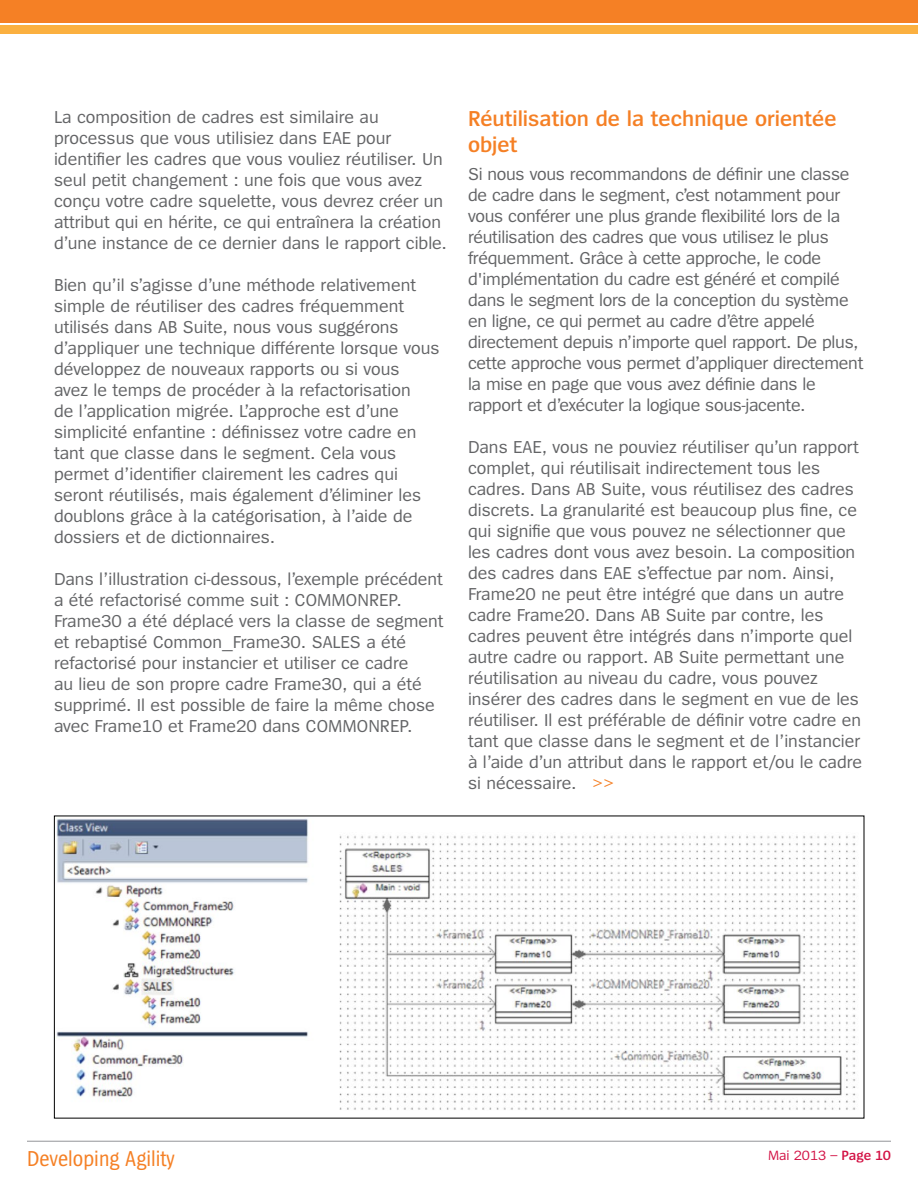
<style>
.page{position:relative;width:918px;height:1188px;background:#fff}
.page>*{position:absolute;margin:0;border:0;box-sizing:border-box;transform-origin:0 0}
.t1{font:600 22.5px/25.5px "Spiegel";color:#f58025}
.t2{font:22.5px "Spiegel Cd";color:#f58025}
.t3{font:18px/21px "Spiegel";color:#636466}
.t4{font:13.95px "Spiegel";color:#d31245}
.s1{color:#f58025}
.s2{font-weight:600}
</style>
<div class="page">
<div style="left:0;top:0;width:918px;height:22px;background:#f58025"></div>
<div style="left:0;top:25px;width:918px;height:9px;background:#fbb040"></div>
<hr style="left:27px;top:1141px;width:864px;height:1px;background:#939598">
<img style="left:56px;top:818px;width:800px;height:292px">
<p class="t3" style="left:54px;top:107px;width:394px">La composition de cadres est similaire au processus que vous utilisiez dans EAE pour identifier les cadres que vous vouliez réutiliser. Un seul petit changement : une fois que vous avez conçu votre cadre squelette, vous devrez créer un attribut qui en hérite, ce qui entraînera la création d’une instance de ce dernier dans le rapport cible.</p>
<p class="t3" style="left:54px;top:275px;width:387px">Bien qu’il s’agisse d’une méthode relativement simple de réutiliser des cadres fréquemment utilisés dans AB Suite, nous vous suggérons d’appliquer une technique différente lorsque vous développez de nouveaux rapports ou si vous<br>avez le temps de procéder à la refactorisation<br>de l’application migrée. L’approche est d’une simplicité enfantine : définissez votre cadre en tant que classe dans le segment. Cela vous permet d’identifier clairement les cadres qui seront réutilisés, mais également d’éliminer les doublons grâce à la catégorisation, à l’aide de dossiers et de dictionnaires.</p>
<p class="t3" style="left:54px;top:569px;width:391px">Dans l’illustration ci-dessous, l’exemple précédent a été refactorisé comme suit : COMMONREP.<br>Frame30 a été déplacé vers la classe de segment et rebaptisé Common_Frame30. SALES a été refactorisé pour instancier et utiliser ce cadre<br>au lieu de son propre cadre Frame30, qui a été supprimé. Il est possible de faire la même chose avec Frame10 et Frame20 dans COMMONREP.</p>
<p class="t1" style="left:468px;top:107px;width:370px">Réutilisation de la technique orientée objet</p>
<p class="t3" style="left:468px;top:164px;width:397px">Si nous vous recommandons de définir une classe de cadre dans le segment, c’est notamment pour vous conférer une plus grande flexibilité lors de la réutilisation des cadres que vous utilisez le plus fréquemment. Grâce à cette approche, le code d'implémentation du cadre est généré et compilé dans le segment lors de la conception du système en ligne, ce qui permet au cadre d’être appelé directement depuis n’importe quel rapport. De plus, cette approche vous permet d’appliquer directement la mise en page que vous avez définie dans le rapport et d’exécuter la logique sous-jacente.</p>
<p class="t3" style="left:468px;top:437px;width:396px">Dans EAE, vous ne pouviez réutiliser qu’un rapport complet, qui réutilisait indirectement tous les cadres. Dans AB Suite, vous réutilisez des cadres discrets. La granularité est beaucoup plus fine, ce qui signifie que vous pouvez ne sélectionner que les cadres dont vous avez besoin. La composition des cadres dans EAE s’effectue par nom. Ainsi, Frame20 ne peut être intégré que dans un autre cadre Frame20. Dans AB Suite par contre, les cadres peuvent être intégrés dans n’importe quel autre cadre ou rapport. AB Suite permettant une réutilisation au niveau du cadre, vous pouvez insérer des cadres dans le segment en vue de les réutiliser. Il est préférable de définir votre cadre en tant que classe dans le segment et de l’instancier à l’aide d’un attribut dans le rapport et/ou le cadre si nécessaire. <span class="s1">&gt;&gt;</span></p>
<p class="t2" style="left:27px;top:1148px;width:149px">Developing Agility</p>
<p class="t4" style="left:768px;top:1148px;width:124px">Mai 2013 – <span class="s2">Page 10</span></p>
</div>
